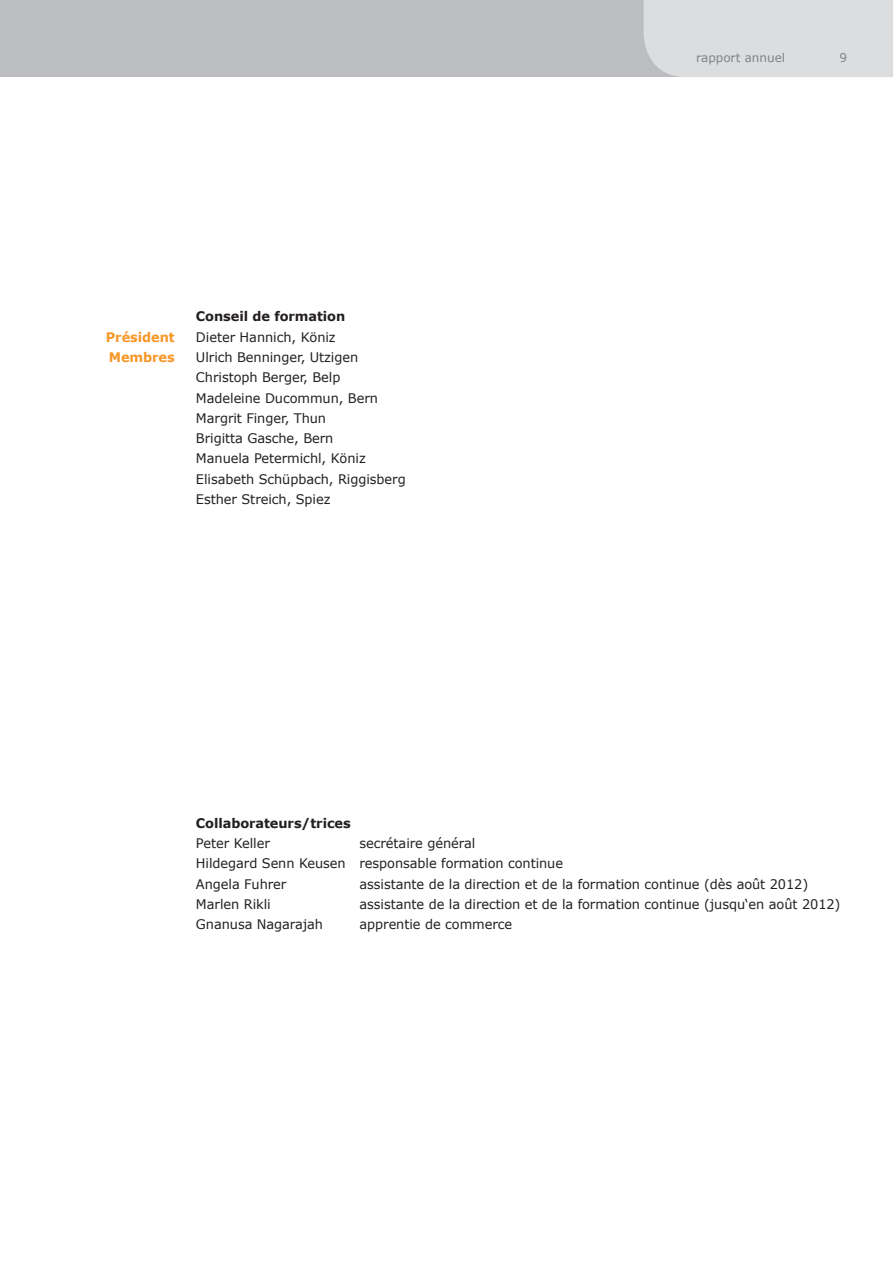
<style>
.page{position:relative;width:893px;height:1263px;background:#fff}
.page>*{position:absolute;margin:0;border:0;box-sizing:border-box;transform-origin:0 0}
.Grundschrift{font:13.2px "Verdana";letter-spacing:-.005em;color:#231f20}
.Grundschrift-2{font:700 13.2px "Verdana";letter-spacing:-.005em;color:#231f20}
.Marginalien{font:700 13.2px "Verdana";letter-spacing:-.005em;color:#f79727}
.t1{font:12px "Verdana";color:#808285}
</style>
<div class="page">
<div style="left:0;top:0;width:644px;height:77px;background:#bcbdc0"></div>
<div style="left:644px;top:0;width:249px;height:77px;background:#dcdddf"></div>
<p class="Marginalien" style="left:106px;top:328px;width:70px">Président</p>
<p class="Marginalien" style="left:109px;top:348px;width:67px">Membres</p>
<p class="Grundschrift-2" style="left:196px;top:307px;width:151px">Conseil de formation</p>
<p class="Grundschrift" style="left:196px;top:328px;width:141px">Dieter Hannich, Köniz</p>
<p class="Grundschrift" style="left:196px;top:348px;width:164px">Ulrich Benninger, Utzigen</p>
<p class="Grundschrift" style="left:196px;top:368px;width:146px">Christoph Berger, Belp</p>
<p class="Grundschrift" style="left:196px;top:389px;width:184px">Madeleine Ducommun, Bern</p>
<p class="Grundschrift" style="left:196px;top:409px;width:132px">Margrit Finger, Thun</p>
<p class="Grundschrift" style="left:196px;top:429px;width:139px">Brigitta Gasche, Bern</p>
<p class="Grundschrift" style="left:196px;top:449px;width:171px">Manuela Petermichl, Köniz</p>
<p class="Grundschrift" style="left:196px;top:470px;width:211px">Elisabeth Schüpbach, Riggisberg</p>
<p class="Grundschrift" style="left:196px;top:490px;width:136px">Esther Streich, Spiez</p>
<p class="t1" style="left:696px;top:49px;width:90px">rapport annuel</p>
<p class="t1" style="left:839px;top:49px;width:9px">9</p>
<p class="Grundschrift-2" style="left:196px;top:814px;width:156px">Collaborateurs/trices</p>
<p class="Grundschrift" style="left:196px;top:834px;width:75px">Peter Keller</p>
<p class="Grundschrift" style="left:359px;top:834px;width:117px">secrétaire général</p>
<p class="Grundschrift" style="left:196px;top:854px;width:369px">Hildegard Senn Keusen responsable formation continue</p>
<p class="Grundschrift" style="left:196px;top:875px;width:92px">Angela Fuhrer</p>
<p class="Grundschrift" style="left:359px;top:875px;width:450px">assistante de la direction et de la formation continue (dès août 2012)</p>
<p class="Grundschrift" style="left:196px;top:895px;width:76px">Marlen Rikli</p>
<p class="Grundschrift" style="left:359px;top:895px;width:482px">assistante de la direction et de la formation continue (jusqu‘en août 2012)</p>
<p class="Grundschrift" style="left:196px;top:915px;width:129px">Gnanusa Nagarajah</p>
<p class="Grundschrift" style="left:359px;top:915px;width:154px">apprentie de commerce</p>
</div>
